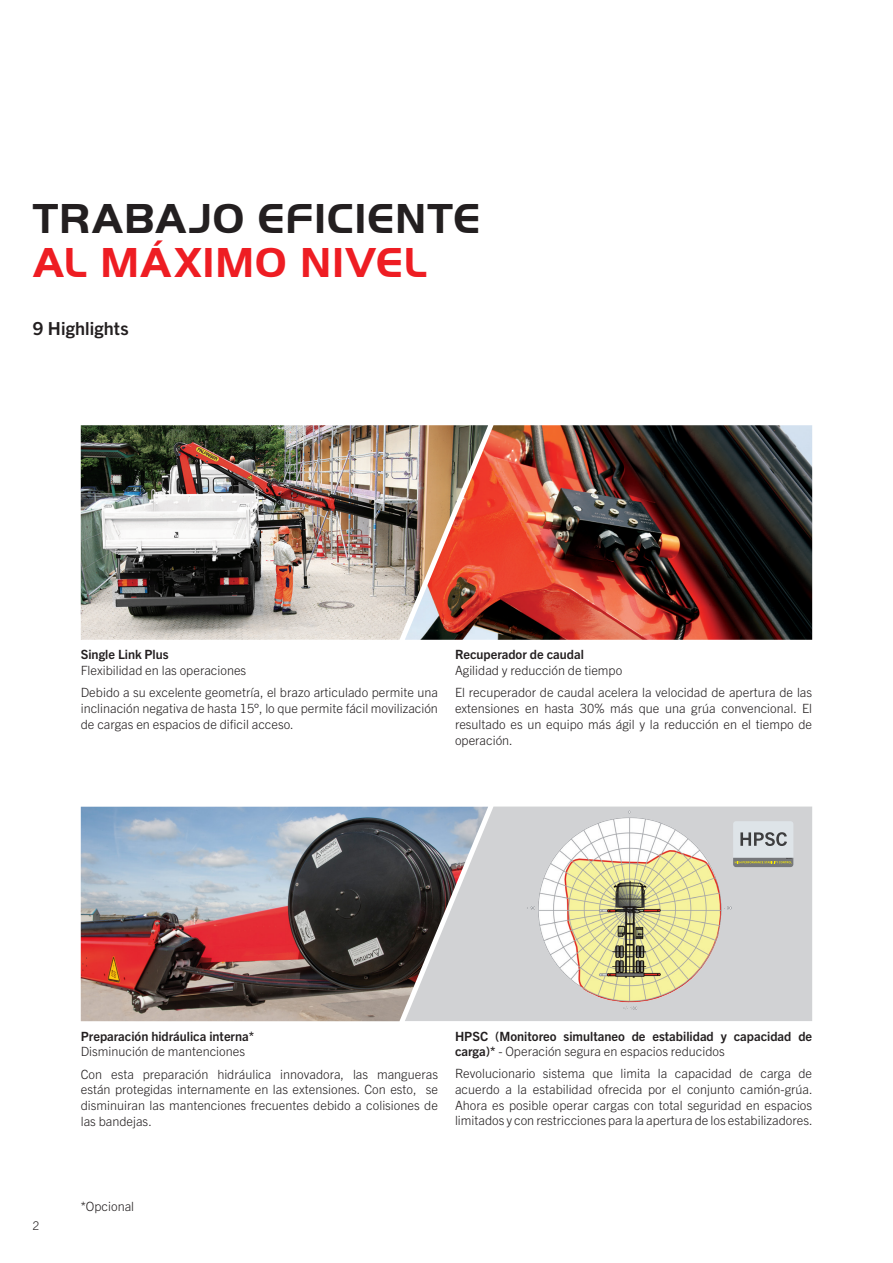
<style>
.page{position:relative;width:893px;height:1263px;background:#fff}
.page>*{position:absolute;margin:0;border:0;box-sizing:border-box;transform-origin:0 0}
._01_Headline_Palf_29{font:700 43.5px "Palfinger Handel Gothic";letter-spacing:.02em;color:#231f20}
._01_Headline_Palf_29-2{font:700 43.5px "Palfinger Handel Gothic";letter-spacing:.02em;color:#ee1d23}
._02_Subheadline_Trad{font:700 18px "Trade Gothic Next LT Pro";letter-spacing:.01em;color:#231f20}
._04_Copy_TradeLight{font:300 12.75px/15.8px "Trade Gothic Next LT Pro";color:#231f20;text-align:justify}
._04_Copy-Headline_Tr{font:700 12.75px/15.8px "Trade Gothic Next LT Pro";color:#231f20}
._04_Copy-Subline_Tra{font:300 12.75px "Trade Gothic Next LT Pro";color:#231f20}
.t1{font:300 12px "Trade Gothic Next LT Pro";color:#231f20}
.s1{font-weight:300}
</style>
<div class="page">
<img style="left:81px;top:425px;width:324px;height:215px">
<img style="left:81px;top:807px;width:324px;height:214px">
<img style="left:405px;top:425px;width:407px;height:215px">
<svg style="left:405px;top:806px;width:407px;height:215px;fill:#d1d2d4"></svg>
<img style="left:526px;top:810px;width:205px;height:199px">
<div style="left:733px;top:821px;width:60px;height:46px;background:#dee4e8;border-radius:3px"></div>
<svg style="left:740px;top:832px;width:47px;height:14px"></svg>
<svg style="left:733px;top:858px;width:60px;height:9px"></svg>
<p class="_01_Headline_Palf_29" style="left:33px;top:194px;width:449px">TRABAJO EFICIENTE</p>
<p class="_01_Headline_Palf_29-2" style="left:33px;top:238px;width:396px">AL MÁXIMO NIVEL</p>
<p class="_02_Subheadline_Trad" style="left:33px;top:316px;width:97px">9 Highlights</p>
<p class="_04_Copy-Headline_Tr" style="left:81px;top:646px;width:89px">Single Link Plus</p>
<p class="_04_Copy-Subline_Tra" style="left:81px;top:662px;width:167px">Flexibilidad en las operaciones</p>
<p class="_04_Copy_TradeLight" style="left:81px;top:684px;width:359px">Debido a su excelente geometría, el brazo articulado permite una inclinación negativa de hasta 15°, lo que permite fácil movilización de cargas en espacios de dificil acceso.</p>
<p class="_04_Copy-Headline_Tr" style="left:455px;top:646px;width:130px">Recuperador de caudal</p>
<p class="_04_Copy-Subline_Tra" style="left:455px;top:662px;width:169px">Agilidad y reducción de tiempo</p>
<p class="_04_Copy_TradeLight" style="left:455px;top:684px;width:359px">El recuperador de caudal acelera la velocidad de apertura de las extensiones en hasta 30% más que una grúa convencional. El resultado es un equipo más ágil y la reducción en el tiempo de operación.</p>
<p class="t1" style="left:33px;top:1217px;width:8px">2</p>
<p class="_04_Copy-Headline_Tr" style="left:81px;top:1027px;width:175px">Preparación hidráulica interna*</p>
<p class="_04_Copy-Subline_Tra" style="left:81px;top:1043px;width:166px">Disminución de mantenciones</p>
<p class="_04_Copy_TradeLight" style="left:81px;top:1065px;width:359px">Con esta preparación hidráulica innovadora, las mangueras están protegidas internamente en las extensiones. Con esto, se disminuiran las mantenciones frecuentes debido a colisiones de las bandejas.</p>
<p class="_04_Copy-Headline_Tr" style="left:455px;top:1027px;width:359px">HPSC (Monitoreo simultaneo de estabilidad y capacidad de carga)* <span class="s1">- Operación segura en espacios reducidos</span></p>
<p class="_04_Copy_TradeLight" style="left:455px;top:1065px;width:359px">Revolucionario sistema que limita la capacidad de carga de acuerdo a la estabilidad ofrecida por el conjunto camión-grúa.<br>Ahora es posible operar cargas con total seguridad en espacios limitados y con restricciones para la apertura de los estabilizadores.</p>
<p class="_04_Copy_TradeLight" style="left:81px;top:1197px;width:55px">*Opcional</p>
</div>
